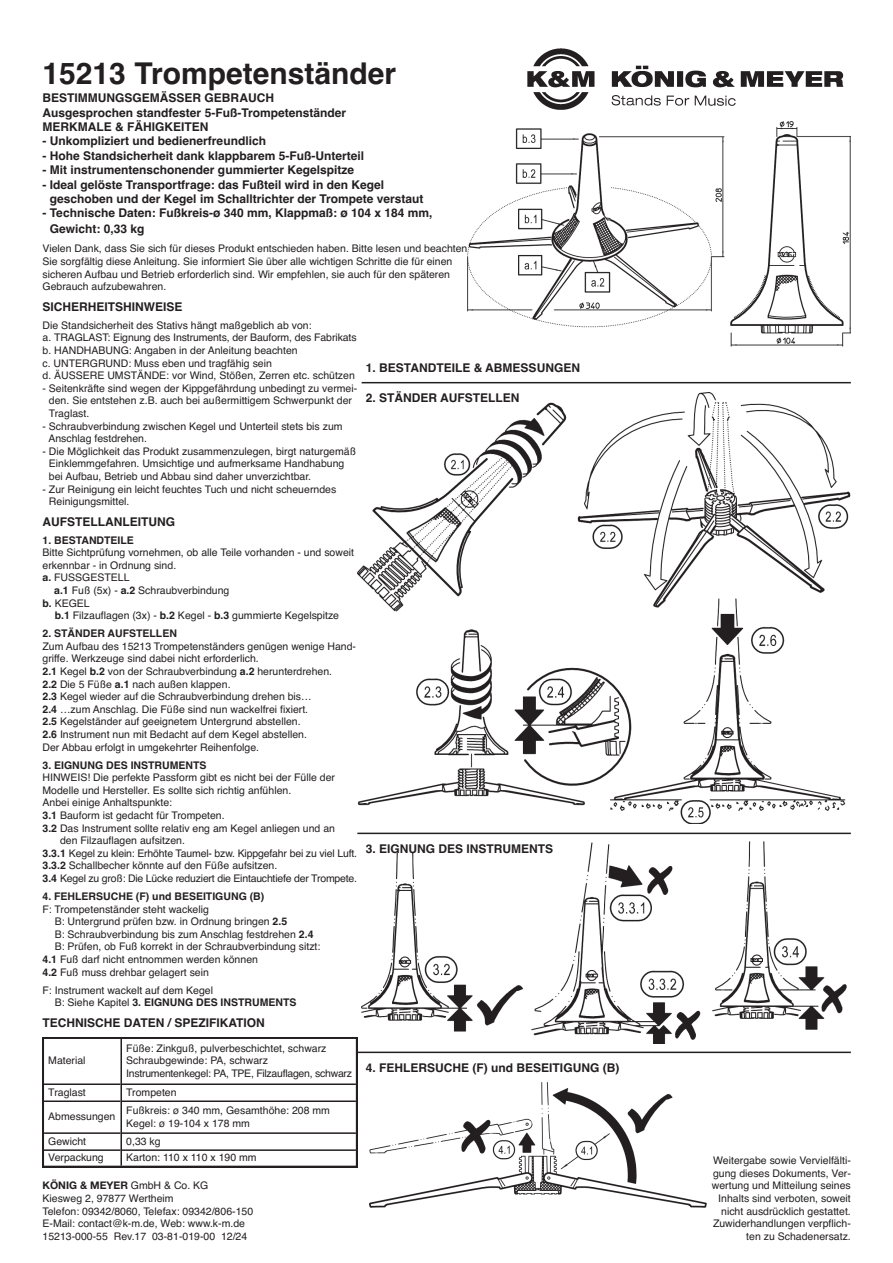
<style>
.page{position:relative;width:893px;height:1263px;background:#fff}
.page>*{position:absolute;margin:0;border:0;box-sizing:border-box;transform-origin:0 0}
.t1{font:700 30px "Helvetica";color:#231f20}
.t2{font:700 12px/14.4px "Helvetica";color:#231f20}
.t3{font:10.5px/12.6px "Helvetica";color:#231f20}
.t4{font:700 10.5px "Helvetica";color:#231f20}
.t5{font:700 10.5px "Helvetica Neue";color:#231f20}
.s1{color:#fff}
.s2{font-weight:700}
.s3{font-weight:700;color:#fff}
.s4{font-family:"Helvetica";font-weight:400}
</style>
<div class="page">
<img style="left:468px;top:121px;width:382px;height:225px">
<img style="left:358px;top:392px;width:492px;height:432px">
<img style="left:362px;top:842px;width:484px;height:202px">
<img style="left:527px;top:48px;width:317px;height:61px">
<svg style="left:43px;top:1037px;width:314px;height:130px"></svg>
<hr style="left:120px;top:1039px;width:2px;height:127px;background:#231f20">
<hr style="left:44px;top:1084px;width:76px;height:1px;background:#231f20">
<hr style="left:122px;top:1084px;width:234px;height:1px;background:#231f20">
<hr style="left:44px;top:1101px;width:76px;height:1px;background:#231f20">
<hr style="left:122px;top:1101px;width:234px;height:1px;background:#231f20">
<hr style="left:44px;top:1132px;width:76px;height:2px;background:#231f20">
<hr style="left:122px;top:1132px;width:234px;height:2px;background:#231f20">
<hr style="left:44px;top:1149px;width:76px;height:2px;background:#231f20">
<hr style="left:122px;top:1149px;width:234px;height:2px;background:#231f20">
<img style="left:369px;top:1083px;width:337px;height:124px">
<hr style="left:361px;top:382px;width:489px;height:1px;background:#231f20">
<hr style="left:357px;top:833px;width:493px;height:1px;background:#231f20">
<hr style="left:357px;top:1052px;width:493px;height:1px;background:#231f20">
<h1 class="t1" style="left:43px;top:63px;width:355px">15213 Trompetenständer</h1>
<p class="t2" style="left:43px;top:92px;width:305px">BESTIMMUNGSGEMÄSSER GEBRAUCH<br>Ausgesprochen standfester 5-Fuß-Trompetenständer<br>MERKMALE &amp; FÄHIGKEITEN</p>
<p class="t2" style="left:43px;top:135px;width:225px">- Unkompliziert und bedienerfreundlich</p>
<p class="t2" style="left:43px;top:150px;width:323px">- Hohe Standsicherheit dank klappbarem 5-Fuß-Unterteil</p>
<p class="t2" style="left:43px;top:164px;width:313px">- Mit instrumentenschonender gummierter Kegelspitze</p>
<p class="t2" style="left:43px;top:178px;width:343px">- Ideal gelöste Transportfrage: das Fußteil wird in den Kegel</p>
<p class="t2" style="left:43px;top:193px;width:382px"><span class="s1">-</span> geschoben und der Kegel im Schalltrichter der Trompete verstaut</p>
<p class="t2" style="left:43px;top:207px;width:391px">- Technische Daten: Fußkreis-ø 340 mm, Klappmaß: ø 104 x 184 mm,</p>
<p class="t2" style="left:43px;top:223px;width:104px"><span class="s1">-</span> Gewicht: 0,33 kg</p>
<p class="t3" style="left:43px;top:243px;width:426px">Vielen Dank, dass Sie sich für dieses Produkt entschieden haben. Bitte lesen und beachten Sie sorgfältig diese Anleitung. Sie informiert Sie über alle wichtigen Schritte die für einen sicheren Aufbau und Betrieb erforderlich sind. Wir empfehlen, sie auch für den späteren Gebrauch aufzubewahren.</p>
<p class="t2" style="left:43px;top:301px;width:142px">SICHERHEITSHINWEISE</p>
<p class="t3" style="left:43px;top:320px;width:315px">Die Standsicherheit des Stativs hängt maßgeblich ab von:<br>a. TRAGLAST: Eignung des Instruments, der Bauform, des Fabrikats b. HANDHABUNG: Angaben in der Anleitung beachten<br>c. UNTERGRUND: Muss eben und tragfähig sein<br>d. ÄUSSERE UMSTÄNDE: vor Wind, Stößen, Zerren etc. schützen</p>
<p class="t3" style="left:43px;top:383px;width:316px">- Seitenkräfte sind wegen der Kippgefährdung unbedingt zu vermei-</p>
<p class="t3" style="left:43px;top:396px;width:311px"><span class="s1">-</span> den. Sie entstehen z.B. auch bei außermittigem Schwerpunkt der</p>
<p class="t3" style="left:43px;top:408px;width:48px"><span class="s1">-</span> Traglast.</p>
<p class="t3" style="left:43px;top:421px;width:301px">- Schraubverbindung zwischen Kegel und Unterteil stets bis zum</p>
<p class="t3" style="left:43px;top:433px;width:106px"><span class="s1">-</span> Anschlag festdrehen.</p>
<p class="t3" style="left:43px;top:446px;width:315px">- Die Möglichkeit das Produkt zusammenzulegen, birgt naturgemäß</p>
<p class="t3" style="left:43px;top:459px;width:303px"><span class="s1">-</span> Einklemmgefahren. Umsichtige und aufmerksame Handhabung</p>
<p class="t3" style="left:43px;top:471px;width:270px"><span class="s1">-</span> bei Aufbau, Betrieb und Abbau sind daher unverzichtbar.</p>
<p class="t3" style="left:43px;top:484px;width:295px">- Zur Reinigung ein leicht feuchtes Tuch und nicht scheuerndes</p>
<p class="t3" style="left:43px;top:496px;width:88px"><span class="s1">-</span> Reinigungsmittel.</p>
<p class="t2" style="left:43px;top:515px;width:134px">AUFSTELLANLEITUNG</p>
<p class="t4" style="left:43px;top:536px;width:93px">1. BESTANDTEILE</p>
<p class="t3" style="left:43px;top:547px;width:313px">Bitte Sichtprüfung vornehmen, ob alle Teile vorhanden - und soweit erkennbar - in Ordnung sind.<br><span class="s2">a.</span> FUSSGESTELL<br><span class="s3">a.</span> <span class="s2">a.1</span> Fuß (5x) - <span class="s2">a.2</span> Schraubverbindung<br><span class="s2">b.</span> KEGEL<br><span class="s3">b.</span> <span class="s2">b.1</span> Filzauflagen (3x) - <span class="s2">b.2</span> Kegel - <span class="s2">b.3</span> gummierte Kegelspitze</p>
<p class="t4" style="left:43px;top:630px;width:136px">2. STÄNDER AUFSTELLEN</p>
<p class="t3" style="left:43px;top:641px;width:315px">Zum Aufbau des 15213 Trompetenständers genügen wenige Hand&shy;griffe. Werkzeuge sind dabei nicht erforderlich.<br><span class="s2">2.1</span> Kegel <span class="s2">b.2</span> von der Schraubverbindung <span class="s2">a.2</span> herunterdrehen.<br><span class="s2">2.2</span> Die 5 Füße <span class="s2">a.1</span> nach außen klappen.<br><span class="s2">2.3</span> Kegel wieder auf die Schraubverbindung drehen bis…<br><span class="s2">2.4</span> …zum Anschlag. Die Füße sind nun wackelfrei fixiert.<br><span class="s2">2.5</span> Kegelständer auf geeignetem Untergrund abstellen.<br><span class="s2">2.6</span> Instrument nun mit Bedacht auf dem Kegel abstellen.<br>Der Abbau erfolgt in umgekehrter Reihenfolge.</p>
<p class="t4" style="left:43px;top:761px;width:165px">3. EIGNUNG DES INSTRUMENTS</p>
<p class="t3" style="left:43px;top:772px;width:316px">HINWEIS! Die perfekte Passform gibt es nicht bei der Fülle der Modelle und Hersteller. Es sollte sich richtig anfühlen.<br>Anbei einige Anhaltspunkte:<br><span class="s2">3.1</span> Bauform ist gedacht für Trompeten.<br><span class="s2">3.2</span> Das Instrument sollte relativ eng am Kegel anliegen und an<br><span class="s3">3.2</span> den Filzauflagen aufsitzen.<br><span class="s2">3.3.1</span> Kegel zu klein: Erhöhte Taumel- bzw. Kippgefahr bei zu viel Luft.<br><span class="s2">3.3.2</span> Schallbecher könnte auf den Füße aufsitzen.<br><span class="s2">3.4</span> Kegel zu groß: Die Lücke reduziert die Eintauchtiefe der Trompete.</p>
<p class="t4" style="left:43px;top:892px;width:223px">4. FEHLERSUCHE (F) und BESEITIGUNG (B)</p>
<p class="t3" style="left:43px;top:904px;width:279px">F: Trompetenständer steht wackelig<br><span class="s1">F:</span> B: Untergrund prüfen bzw. in Ordnung bringen <span class="s2">2.5<br></span><span class="s1">F:</span> B: Schraubverbindung bis zum Anschlag festdrehen <span class="s2">2.4<br></span><span class="s1">F:</span> B: Prüfen, ob Fuß korrekt in der Schraubverbindung sitzt:<br><span class="s2">4.1</span> Fuß darf nicht entnommen werden können<br><span class="s2">4.2</span> Fuß muss drehbar gelagert sein</p>
<p class="t3" style="left:43px;top:985px;width:255px">F: Instrument wackelt auf dem Kegel<br><span class="s1">F:</span> B: Siehe Kapitel <span class="s2">3. EIGNUNG DES INSTRUMENTS</span></p>
<p class="t2" style="left:43px;top:1017px;width:224px">TECHNISCHE DATEN / SPEZIFIKATION</p>
<p class="t3" style="left:48px;top:1055px;width:39px">Material</p>
<p class="t3" style="left:126px;top:1043px;width:227px">Füße: Zinkguß, pulverbeschichtet, schwarz<br>Schraubgewinde: PA, schwarz<br>Instrumentenkegel: PA, TPE, Filzauflagen, schwarz</p>
<p class="t3" style="left:48px;top:1087px;width:39px">Traglast</p>
<p class="t3" style="left:126px;top:1087px;width:52px">Trompeten</p>
<p class="t3" style="left:48px;top:1111px;width:69px">Abmessungen</p>
<p class="t3" style="left:126px;top:1105px;width:205px">Fußkreis: ø 340 mm, Gesamthöhe: 208 mm<br>Kegel: ø 19-104 x 178 mm</p>
<p class="t3" style="left:48px;top:1136px;width:39px">Gewicht</p>
<p class="t3" style="left:126px;top:1136px;width:36px">0,33 kg</p>
<p class="t3" style="left:48px;top:1152px;width:57px">Verpackung</p>
<p class="t3" style="left:126px;top:1152px;width:132px">Karton: 110 x 110 x 190 mm</p>
<p class="t5" style="left:43px;top:1180px;width:167px">KÖNIG &amp; MEYER <span class="s4">GmbH &amp; Co. KG</span></p>
<p class="t3" style="left:43px;top:1193px;width:212px">Kiesweg 2, 97877 Wertheim<br>Telefon: 09342/8060, Telefax: 09342/806-150<br>E-Mail: contact@k-m.de, Web: www.k-m.de 15213-000-55 Rev.17 03-81-019-00 12/24</p>
<p class="t2" style="left:366px;top:362px;width:216px">1. BESTANDTEILE &amp; ABMESSUNGEN</p>
<p class="t2" style="left:366px;top:392px;width:155px">2. STÄNDER AUFSTELLEN</p>
<p class="t2" style="left:366px;top:842px;width:189px">3. EIGNUNG DES INSTRUMENTS</p>
<p class="t2" style="left:366px;top:1061px;width:255px">4. FEHLERSUCHE (F) und BESEITIGUNG (B)</p>
<p class="t3" style="left:711px;top:1155px;width:140px;text-align:right">Weitergabe sowie Vervielfälti&shy;gung dieses Dokuments, Ver&shy;wertung und Mitteilung seines<br>Inhalts sind verboten, soweit nicht ausdrücklich gestattet.<br>Zuwiderhandlungen verpflich&shy;ten zu Schadenersatz.</p>
</div>
